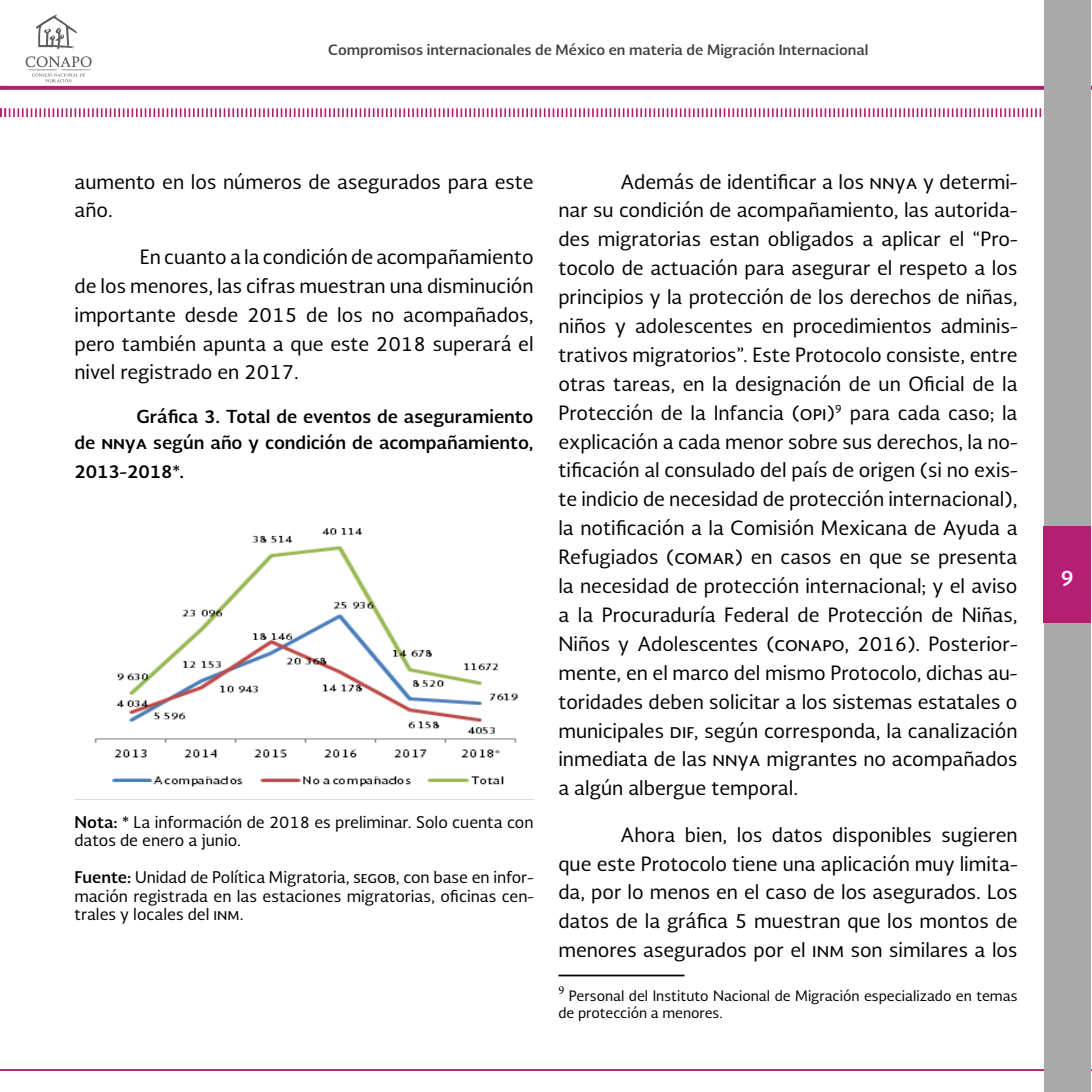
<style>
.page{position:relative;width:1092px;height:1092px;background:#fff}
.page>*{position:absolute;margin:0;border:0;box-sizing:border-box;transform-origin:0 0}
.t1{font:700 21px "Soberana Sans";color:#fff}
.t2{font:19.25px/28.9px "Soberana Sans";color:#000;text-align:justify}
.t3{font:700 17.5px/26.2px "Soberana Sans";color:#000;text-align:right}
.t4{font:15.75px/18.9px "Soberana Sans";color:#000}
.t5{font:14px/16.8px "Soberana Sans";color:#000}
.t6{font:700 14px "Soberana Sans";color:#414042}
.t7{font:12.25px "Minion Pro";color:#000}
.s1{font-weight:700}
</style>
<div class="page">
<hr style="left:0;top:89px;width:1091px;height:1px;background:#6d6e71">
<svg style="left:0;top:107px;width:1091px;height:12px"></svg>
<hr style="left:0;top:86px;width:1091px;height:3px;background:#b1206f">
<hr style="left:0;top:1069px;width:1091px;height:1px;background:#b1206f">
<div style="left:1043px;top:0;width:47px;height:1091px;background:#aaa"></div>
<div style="left:1043px;top:525px;width:47px;height:97px;background:#b2206f"></div>
<svg style="left:1060px;top:568px;width:14px;height:20px"></svg>
<svg style="left:36px;top:14px;width:42px;height:35px"></svg>
<svg style="left:26px;top:56px;width:66px;height:26px"></svg>
<hr style="left:558px;top:974px;width:126px;height:2px;background:#000">
<img style="left:75px;top:528px;width:458px;height:272px">
<p class="t6" style="left:328px;top:40px;width:541px">Compromisos internacionales de México en materia de Migración Internacional</p>
<p class="t2" style="left:74px;top:166px;width:460px">aumento en los números de asegurados para este año.</p>
<p class="t2" style="left:74px;top:242px;width:460px;text-indent:65px">En cuanto a la condición de acompañamiento de los menores, las cifras muestran una disminución importante desde 2015 de los no acompañados, pero también apunta a que este 2018 superará el nivel registrado en 2017.</p>
<p class="t3" style="left:74px;top:403px;width:460px">Gráfica 3. Total de eventos de aseguramiento<br>de nnya según año y condición de acompañamiento,</p>
<p class="t3" style="left:74px;top:458px;width:111px">2013-2018*.</p>
<p class="t4" style="left:74px;top:812px;width:460px;line-height:18.2px"><span class="s1">Nota: *</span> La información de 2018 es preliminar. Solo cuenta con datos de enero a junio.</p>
<p class="t4" style="left:74px;top:866px;width:460px;text-align:justify"><span class="s1">Fuente:</span> Unidad de Política Migratoria, segob, con base en infor&shy;mación registrada en las estaciones migratorias, oficinas cen&shy;trales y locales del inm.</p>
<p class="t2" style="left:558px;top:166px;width:460px;text-indent:62px">Además de identificar a los nnya y determi&shy;nar su condición de acompañamiento, las autorida&shy;des migratorias estan obligados a aplicar el “Pro&shy;tocolo de actuación para asegurar el respeto a los principios y la protección de los derechos de niñas, niños y adolescentes en procedimientos adminis&shy;trativos migratorios”. Este Protocolo consiste, entre otras tareas, en la designación de un Oficial de la Protección de la Infancia (opi)<sup>9</sup> para cada caso; la explicación a cada menor sobre sus derechos, la no&shy;tificación al consulado del país de origen (si no exis&shy;te indicio de necesidad de protección internacional), la notificación a la Comisión Mexicana de Ayuda a Refugiados (comar) en casos en que se presenta la necesidad de protección internacional; y el aviso a la Procuraduría Federal de Protección de Niñas, Niños y Adolescentes (conapo, 2016). Posterior&shy;mente, en el marco del mismo Protocolo, dichas au&shy;toridades deben solicitar a los sistemas estatales o municipales dif, según corresponda, la canalización inmediata de las nnya migrantes no acompañados a algún albergue temporal.</p>
<p class="t2" style="left:558px;top:819px;width:460px;text-indent:62px">Ahora bien, los datos disponibles sugieren que este Protocolo tiene una aplicación muy limita&shy;da, por lo menos en el caso de los asegurados. Los datos de la gráfica 5 muestran que los montos de menores asegurados por el inm son similares a los</p>
<p class="t7" style="left:558px;top:981px;width:7px">9</p>
<p class="t5" style="left:558px;top:986px;width:460px;text-indent:10px">Personal del Instituto Nacional de Migración especializado en temas de protección a menores.</p>
<p class="t1" style="left:1060px;top:563px;width:15px">9</p>
</div>
